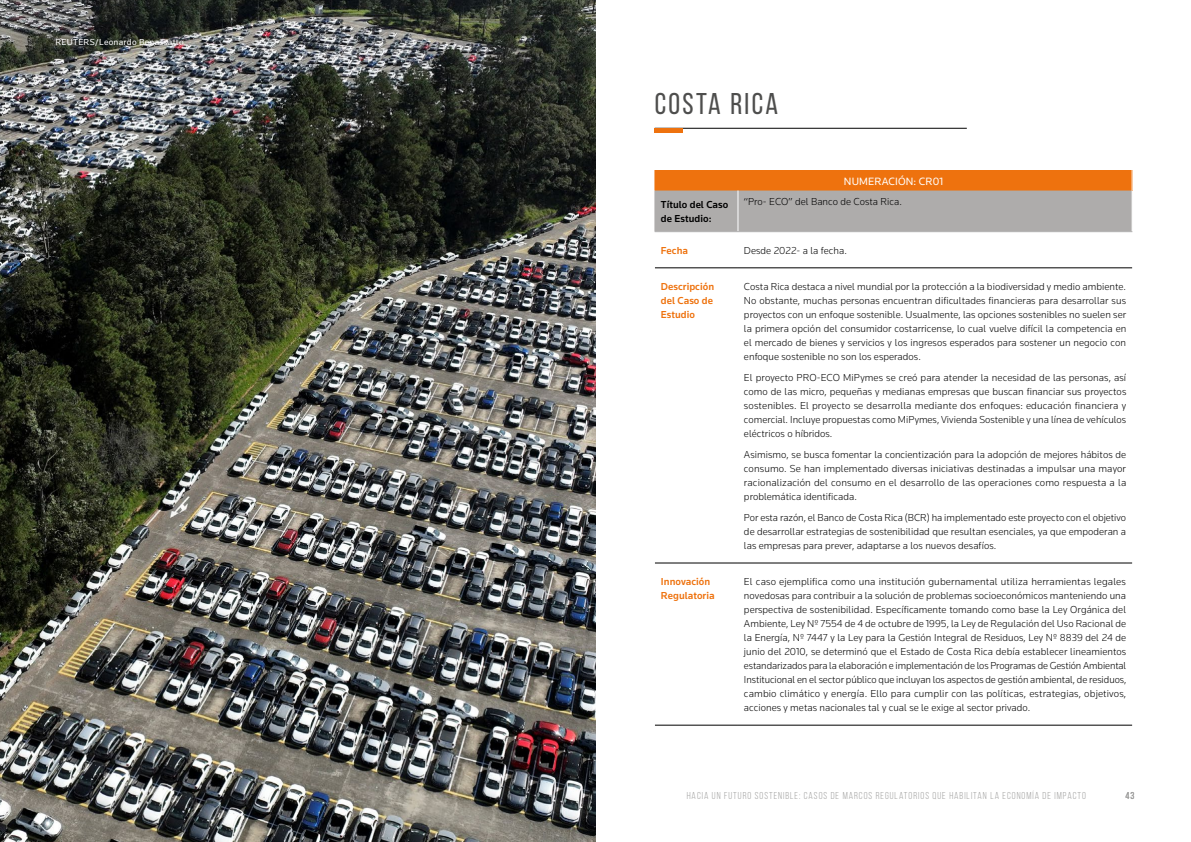
<style>
.page{position:relative;width:1191px;height:842px;background:#fff}
.page>*{position:absolute;margin:0;border:0;box-sizing:border-box;transform-origin:0 0}
.t1{font:30px "Bebas Neue";letter-spacing:.08em;color:#4e4e4d}
.t2{font:11px "Knowledge";letter-spacing:.01em;color:#fff}
.t3{font:300 10.5px/14px "Knowledge";letter-spacing:.005em;color:#000;text-align:justify}
.t4{font:500 10.5px/14px "Knowledge";letter-spacing:.005em;color:#ee720e;text-align:justify}
.t5{font:500 10.5px/14px "Knowledge";letter-spacing:.005em;color:#000}
.t6{font:10px "Bebas Neue";letter-spacing:.1em;color:#9d9d9c}
.t7{font:10px "Bebas Neue";color:#9d9d9c}
.t8{font:9px "Knowledge";letter-spacing:.03em;color:#fff}
</style>
<div class="page">
<hr style="left:654px;top:128px;width:312px;height:1px;background:#000">
<div style="left:654px;top:128px;width:29px;height:5px;background:#ee720e"></div>
<img style="left:0;top:0;width:595px;height:842px">
<hr style="left:655px;top:268px;width:83px;height:1px;background:#000">
<hr style="left:738px;top:268px;width:394px;height:1px;background:#000">
<hr style="left:655px;top:563px;width:83px;height:1px;background:#000">
<hr style="left:738px;top:563px;width:394px;height:1px;background:#000">
<hr style="left:655px;top:725px;width:83px;height:1px;background:#000">
<hr style="left:738px;top:725px;width:394px;height:1px;background:#000">
<svg style="left:654px;top:170px;width:478px;height:61px;background:#c39876"></svg>
<hr style="left:654px;top:191px;width:1px;height:40px;background:#aeacab">
<hr style="left:1131px;top:191px;width:1px;height:40px;background:#fff">
<hr style="left:654px;top:231px;width:84px;height:1px;background:#b3b2b2">
<hr style="left:738px;top:231px;width:394px;height:1px;background:#b3b2b2">
<p class="t8" style="left:56px;top:36px;width:130px">REUTERS/Leonardo Benassatto</p>
<h1 class="t1" style="left:654px;top:87px;width:125px">COSTA RICA</h1>
<p class="t2" style="left:844px;top:174px;width:101px">NUMERACIÓN: CR01</p>
<p class="t5" style="left:661px;top:197px;width:69px">Título del Caso de Estudio:</p>
<p class="t3" style="left:744px;top:194px;width:159px">“Pro- ECO” del Banco de Costa Rica.</p>
<p class="t4" style="left:661px;top:243px;width:29px">Fecha</p>
<p class="t3" style="left:744px;top:243px;width:104px">Desde 2022- a la fecha.</p>
<p class="t4" style="left:661px;top:279px;width:55px">Descripción del Caso de Estudio</p>
<p class="t3" style="left:744px;top:279px;width:384px">Costa Rica destaca a nivel mundial por la protección a la biodiversidad y medio ambiente.<br>No obstante, muchas personas encuentran dificultades financieras para desarrollar sus proyectos con un enfoque sostenible. Usualmente, las opciones sostenibles no suelen ser la primera opción del consumidor costarricense, lo cual vuelve difícil la competencia en el mercado de bienes y servicios y los ingresos esperados para sostener un negocio con enfoque sostenible no son los esperados.</p>
<p class="t3" style="left:744px;top:370px;width:384px">El proyecto PRO-ECO MiPymes se creó para atender la necesidad de las personas, así como de las micro, pequeñas y medianas empresas que buscan financiar sus proyectos sostenibles. El proyecto se desarrolla mediante dos enfoques: educación financiera y comercial. Incluye propuestas como MiPymes, Vivienda Sostenible y una línea de vehículos eléctricos o híbridos.</p>
<p class="t3" style="left:744px;top:447px;width:384px">Asimismo, se busca fomentar la concientización para la adopción de mejores hábitos de consumo. Se han implementado diversas iniciativas destinadas a impulsar una mayor racionalización del consumo en el desarrollo de las operaciones como respuesta a la problemática identificada.</p>
<p class="t3" style="left:744px;top:510px;width:384px">Por esta razón, el Banco de Costa Rica (BCR) ha implementado este proyecto con el objetivo de desarrollar estrategias de sostenibilidad que resultan esenciales, ya que empoderan a las empresas para prever, adaptarse a los nuevos desafíos.</p>
<p class="t4" style="left:661px;top:574px;width:55px">Innovación<br>Regulatoria</p>
<p class="t3" style="left:744px;top:574px;width:384px">El caso ejemplifica como una institución gubernamental utiliza herramientas legales novedosas para contribuir a la solución de problemas socioeconómicos manteniendo una perspectiva de sostenibilidad. Específicamente tomando como base la Ley Orgánica del Ambiente, Ley Nº 7554 de 4 de octubre de 1995, la Ley de Regulación del Uso Racional de la Energía, Nº 7447 y la Ley para la Gestión Integral de Residuos, Ley Nº 8839 del 24 de junio del 2010, se determinó que el Estado de Costa Rica debía establecer lineamientos estandarizados para la elaboración e implementación de los Programas de Gestión Ambiental Institucional en el sector público que incluyan los aspectos de gestión ambiental, de residuos, cambio climático y energía. Ello para cumplir con las políticas, estrategias, objetivos, acciones y metas nacionales tal y cual se le exige al sector privado.</p>
<p class="t6" style="left:686px;top:790px;width:401px">HACIA UN FUTURO SOSTENIBLE: CASOS DE MARCOS REGULATORIOS QUE HABILITAN LA ECONOMÍA DE IMPACTO</p>
<p class="t7" style="left:1125px;top:790px;width:10px">43</p>
</div>
